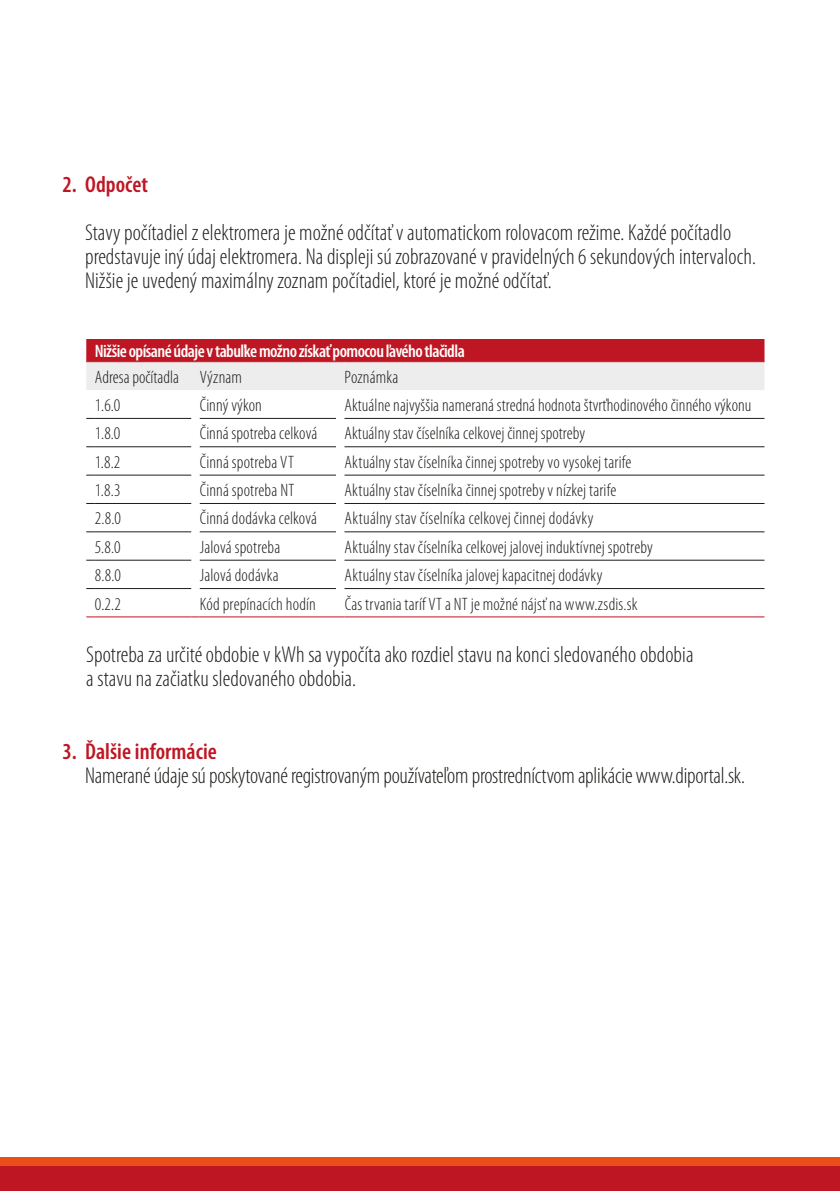
<style>
.page{position:relative;width:840px;height:1191px;background:#fff}
.page>*{position:absolute;margin:0;border:0;box-sizing:border-box;transform-origin:0 0}
.t1{font:300 condensed 23px/24px "Myriad Pro";letter-spacing:.005em;color:#1d1d1b}
.t2{font:600 condensed 23px "Myriad Pro";letter-spacing:.005em;color:#be1622}
.t3{font:300 condensed 18px "Myriad Pro";letter-spacing:.005em;color:#1d1d1b}
.t4{font:600 condensed 18px "Myriad Pro";letter-spacing:-.03em;color:#fff}
</style>
<div class="page">
<div style="left:0;top:1165px;width:839px;height:26px;background:#be1622"></div>
<div style="left:0;top:1157px;width:839px;height:8px;background:#e94e1b"></div>
<svg style="left:86px;top:339px;width:678px;height:51px;background:#d78c92"></svg>
<hr style="left:344px;top:361px;width:420px;height:1px;background:#be1622">
<hr style="left:95px;top:418px;width:96px;height:1px;background:#1d1d1b">
<hr style="left:95px;top:446px;width:96px;height:1px;background:#1d1d1b">
<hr style="left:95px;top:475px;width:96px;height:1px;background:#1d1d1b">
<hr style="left:95px;top:503px;width:96px;height:1px;background:#1d1d1b">
<hr style="left:95px;top:531px;width:96px;height:1px;background:#1d1d1b">
<hr style="left:95px;top:560px;width:96px;height:1px;background:#1d1d1b">
<hr style="left:95px;top:588px;width:96px;height:1px;background:#1d1d1b">
<hr style="left:200px;top:418px;width:136px;height:1px;background:#1d1d1b">
<hr style="left:200px;top:446px;width:136px;height:1px;background:#1d1d1b">
<hr style="left:200px;top:475px;width:136px;height:1px;background:#1d1d1b">
<hr style="left:200px;top:503px;width:136px;height:1px;background:#1d1d1b">
<hr style="left:200px;top:531px;width:136px;height:1px;background:#1d1d1b">
<hr style="left:200px;top:560px;width:136px;height:1px;background:#1d1d1b">
<hr style="left:200px;top:588px;width:136px;height:1px;background:#1d1d1b">
<hr style="left:344px;top:418px;width:420px;height:1px;background:#1d1d1b">
<hr style="left:344px;top:446px;width:420px;height:1px;background:#1d1d1b">
<hr style="left:344px;top:475px;width:420px;height:1px;background:#1d1d1b">
<hr style="left:344px;top:503px;width:420px;height:1px;background:#1d1d1b">
<hr style="left:344px;top:531px;width:420px;height:1px;background:#1d1d1b">
<hr style="left:344px;top:560px;width:420px;height:1px;background:#1d1d1b">
<hr style="left:344px;top:588px;width:420px;height:1px;background:#1d1d1b">
<hr style="left:95px;top:616px;width:96px;height:1px;background:#be1622">
<hr style="left:200px;top:616px;width:136px;height:1px;background:#be1622">
<hr style="left:344px;top:616px;width:420px;height:1px;background:#be1622">
<p class="t2" style="left:62px;top:172px;width:87px">2. Odpočet</p>
<p class="t1" style="left:85px;top:221px;width:672px">Stavy počítadiel z elektromera je možné odčítať v automatickom rolovacom režime. Každé počítadlo predstavuje iný údaj elektromera. Na displeji sú zobrazované v pravidelných 6 sekundových intervaloch.<br>Nižšie je uvedený maximálny zoznam počítadiel, ktoré je možné odčítať.</p>
<p class="t4" style="left:95px;top:341px;width:371px">Nižšie opísané údaje vtabuľke možno získať pomocou ľavého tlačidla</p>
<p class="t3" style="left:95px;top:367px;width:149px">Adresa počítadla Význam</p>
<p class="t3" style="left:344px;top:367px;width:55px">Poznámka</p>
<p class="t3" style="left:95px;top:395px;width:27px">1.6.0</p>
<p class="t3" style="left:200px;top:395px;width:64px">Činný výkon</p>
<p class="t3" style="left:344px;top:395px;width:408px">Aktuálne najvyššia nameraná stredná hodnota štvrťhodinového činného výkonu</p>
<p class="t3" style="left:95px;top:424px;width:27px">1.8.0</p>
<p class="t3" style="left:200px;top:424px;width:119px">Činná spotreba celková</p>
<p class="t3" style="left:344px;top:424px;width:242px">Aktuálny stav číselníka celkovej činnej spotreby</p>
<p class="t3" style="left:95px;top:452px;width:27px">1.8.2</p>
<p class="t3" style="left:200px;top:452px;width:96px">Činná spotreba VT</p>
<p class="t3" style="left:344px;top:452px;width:288px">Aktuálny stav číselníka činnej spotreby vo vysokej tarife</p>
<p class="t3" style="left:95px;top:480px;width:27px">1.8.3</p>
<p class="t3" style="left:200px;top:480px;width:96px">Činná spotreba NT</p>
<p class="t3" style="left:344px;top:480px;width:273px">Aktuálny stav číselníka činnej spotreby vnízkej tarife</p>
<p class="t3" style="left:95px;top:509px;width:28px">2.8.0</p>
<p class="t3" style="left:200px;top:509px;width:119px">Činná dodávka celková</p>
<p class="t3" style="left:344px;top:509px;width:250px">Aktuálny stav číselníka celkovej činnej dodávky</p>
<p class="t3" style="left:95px;top:537px;width:27px">5.8.0</p>
<p class="t3" style="left:200px;top:537px;width:82px">Jalová spotreba</p>
<p class="t3" style="left:344px;top:537px;width:309px">Aktuálny stav číselníka celkovej jalovej induktívnej spotreby</p>
<p class="t3" style="left:95px;top:565px;width:28px">8.8.0</p>
<p class="t3" style="left:200px;top:565px;width:80px">Jalová dodávka</p>
<p class="t3" style="left:344px;top:565px;width:259px">Aktuálny stav číselníka jalovej kapacitnej dodávky</p>
<p class="t3" style="left:95px;top:594px;width:27px">0.2.2</p>
<p class="t3" style="left:200px;top:594px;width:117px">Kód prepínacích hodín</p>
<p class="t3" style="left:344px;top:594px;width:294px">Čas trvania taríf VT a NT je možné nájsť na www.zsdis.sk</p>
<p class="t1" style="left:86px;top:643px;width:608px">Spotreba za určité obdobie v kWh sa vypočíta ako rozdiel stavu na konci sledovaného obdobia a stavu na začiatku sledovaného obdobia.</p>
<p class="t2" style="left:62px;top:738px;width:156px">3. Ďalšie informácie</p>
<p class="t1" style="left:85px;top:763px;width:661px">Namerané údaje sú poskytované registrovaným používateľom prostredníctvom aplikácie www.diportal.sk.</p>
</div>
